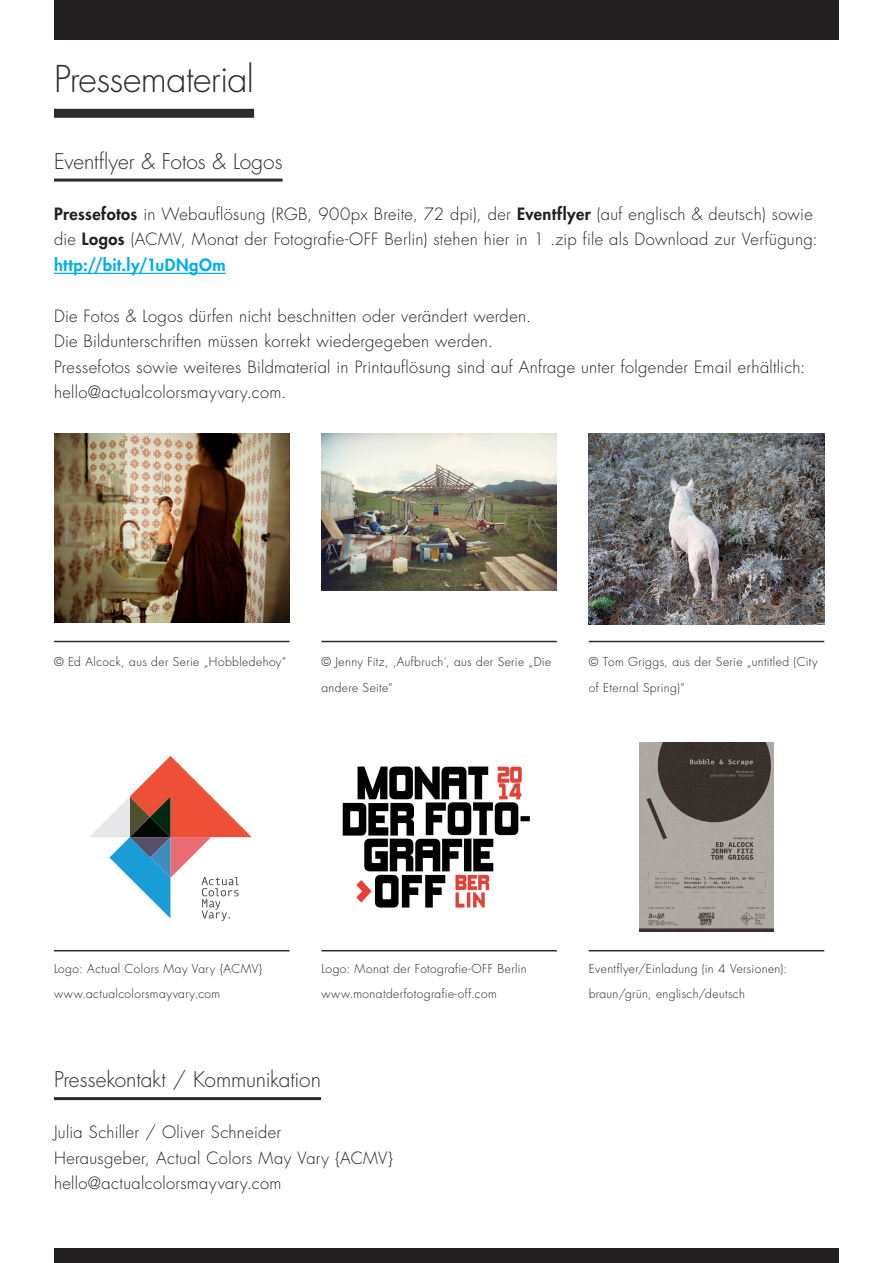
<style>
.page{position:relative;width:893px;height:1263px;background:#fff}
.page>*{position:absolute;margin:0;border:0;box-sizing:border-box;transform-origin:0 0}
.t1{font:300 36px "Futura";letter-spacing:-.015em;color:#2e2b2c}
.t2{font:300 21px "Futura";letter-spacing:-.005em;color:#2e2b2c}
.t3{font:300 16.5px/25.5px "Futura";letter-spacing:.02em;color:#231f20}
.t4{font:800 16.5px "Futura";letter-spacing:.03em;color:#00aeef}
.t5{font:300 12px/25.5px "Futura";letter-spacing:.035em;color:#231f20}
.s1{font-weight:800}
</style>
<div class="page">
<div style="left:54px;top:0;width:785px;height:40px;background:#231f20"></div>
<div style="left:54px;top:1249px;width:785px;height:14px;background:#231f20"></div>
<div style="left:54px;top:109px;width:200px;height:9px;background:#2e2b2c"></div>
<hr style="left:54px;top:179px;width:229px;height:3px;background:#2e2b2c">
<hr style="left:54px;top:273px;width:172px;height:1px;background:#00aeef">
<hr style="left:54px;top:1097px;width:267px;height:3px;background:#2e2b2c">
<img style="left:54px;top:434px;width:235px;height:188px">
<img style="left:321px;top:434px;width:236px;height:157px">
<img style="left:342px;top:766px;width:188px;height:142px">
<img style="left:640px;top:743px;width:133px;height:188px">
<img style="left:589px;top:434px;width:235px;height:190px">
<hr style="left:54px;top:641px;width:235px;height:1px;background:#2e2b2c">
<hr style="left:54px;top:950px;width:235px;height:1px;background:#2e2b2c">
<hr style="left:321px;top:641px;width:236px;height:1px;background:#2e2b2c">
<hr style="left:321px;top:950px;width:236px;height:1px;background:#2e2b2c">
<hr style="left:589px;top:950px;width:235px;height:1px;background:#2e2b2c">
<hr style="left:589px;top:641px;width:235px;height:1px;background:#2e2b2c">
<svg style="left:90px;top:756px;width:162px;height:165px"></svg>
<p class="t1" style="left:54px;top:56px;width:202px">Pressematerial</p>
<p class="t2" style="left:54px;top:148px;width:230px">Eventflyer &amp; Fotos &amp; Logos</p>
<p class="t3" style="left:54px;top:201px;width:765px"><span class="s1">Pressefotos</span> in Webauflösung (RGB, 900px Breite, 72 dpi), der <span class="s1">Eventflyer</span> (auf englisch &amp; deutsch) sowie die <span class="s1">Logos</span> (ACMV, Monat der Fotografie-OFF Berlin) stehen hier in 1 .zip file als Download zur Verfügung:</p>
<p class="t4" style="left:54px;top:254px;width:173px">http://bit.ly/1uDNgOm</p>
<p class="t3" style="left:54px;top:303px;width:479px">Die Fotos &amp; Logos dürfen nicht beschnitten oder verändert werden.</p>
<p class="t3" style="left:54px;top:329px;width:440px">Die Bildunterschriften müssen korrekt wiedergegeben werden.</p>
<p class="t3" style="left:54px;top:354px;width:753px">Pressefotos sowie weiteres Bildmaterial in Printauflösung sind auf Anfrage unter folgender Email erhältlich: hello@actualcolorsmayvary.com.</p>
<p class="t5" style="left:54px;top:649px;width:234px">© Ed Alcock, aus der Serie „Hobbledehoy“</p>
<p class="t5" style="left:321px;top:649px;width:231px">© Jenny Fitz, ‚Aufbruch‘, aus der Serie „Die andere Seite“</p>
<p class="t5" style="left:589px;top:649px;width:231px">© Tom Griggs, aus der Serie „untitled (City of Eternal Spring)“</p>
<p class="t5" style="left:54px;top:955px;width:210px">Logo: Actual Colors May Vary {ACMV}</p>
<p class="t5" style="left:54px;top:981px;width:168px">www.actualcolorsmayvary.com</p>
<p class="t5" style="left:321px;top:955px;width:207px">Logo: Monat der Fotografie-OFF Berlin</p>
<p class="t5" style="left:321px;top:981px;width:177px">www.monatderfotografie-off.com</p>
<p class="t2" style="left:54px;top:1066px;width:269px">Pressekontakt / Kommunikation</p>
<p class="t3" style="left:54px;top:1120px;width:229px">Julia Schiller / Oliver Schneider</p>
<p class="t3" style="left:54px;top:1145px;width:340px">Herausgeber, Actual Colors May Vary {ACMV}</p>
<p class="t3" style="left:54px;top:1171px;width:229px">hello@actualcolorsmayvary.com</p>
<p class="t5" style="left:589px;top:955px;width:200px">Eventflyer/Einladung (in 4 Versionen): braun/grün, englisch/deutsch</p>
</div>
